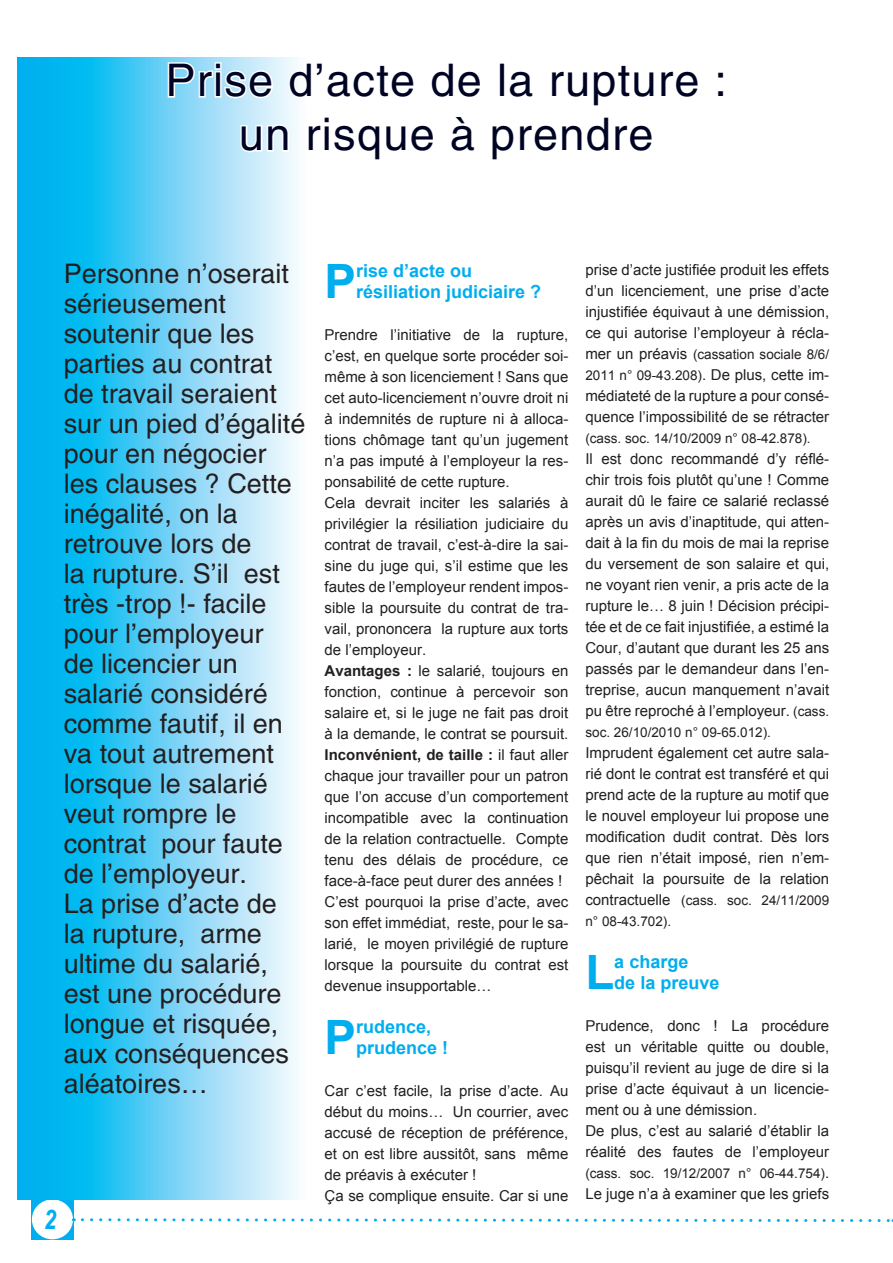
<style>
.page{position:relative;width:893px;height:1263px;background:#fff}
.page>*{position:absolute;margin:0;border:0;box-sizing:border-box;transform-origin:0 0}
.t1{font:700 47.4px "Arial";color:#00aeef}
.t2{font:45px "Helvetica LT Std";letter-spacing:.03em;color:#000424}
.t3{font:27px/30px "Helvetica LT Std";color:#231f20}
.t4{font:italic 700 27px "Arial Narrow";color:#00aeef}
.t5{font:700 18px/21px "Arial";color:#00aeef}
.t6{font:15px/21px "Arial";color:#231f20;text-align:justify}
.t7{font:13.5px/21px "Arial";color:#231f20}
.s1{font-weight:700}
.s2{font-size:15px}
.s3{font-size:13.5px}
</style>
<div class="page">
<div style="left:31px;top:1199px;width:43px;height:41px;background:#00aeef"></div>
<div style="left:32px;top:1199px;width:41px;height:40px;background:#fff;border-radius:50%"></div>
<svg style="left:74px;top:1218px;width:819px;height:4px"></svg>
<svg style="left:17px;top:57px;width:281px;height:1142px;background:#62cff5"></svg>
<svg style="left:166px;top:61px;width:49px;height:38px"></svg>
<div style="left:215px;top:71px;width:7px;height:27px;border:3px solid #fff"></div>
<div style="left:215px;top:62px;width:7px;height:8px;border:3px solid #fff"></div>
<svg style="left:223px;top:69px;width:52px;height:31px"></svg>
<svg style="left:287px;top:61px;width:11px;height:39px"></svg>
<svg style="left:239px;top:123px;width:51px;height:31px"></svg>
<p class="t2" style="left:165px;top:54px;width:563px">Prise d’acte de la rupture :</p>
<p class="t2" style="left:239px;top:108px;width:416px">un risque à prendre</p>
<p class="t3" style="left:64px;top:258px;width:243px">Personne n’oserait sérieusement soutenir que les parties au contrat de travail seraient sur un pied d’égalité pour en négocier les clauses ? Cette inégalité, on la retrouve lors de<br>la rupture. S’il est très -trop !- facile pour l’employeur<br>de licencier un salarié considéré comme fautif, il en va tout autrement lorsque le salarié veut rompre le contrat pour faute de l’employeur.<br>La prise d’acte de<br>la rupture, arme ultime du salarié, est une procédure longue et risquée, aux conséquences aléatoires…</p>
<p class="t1" style="left:325px;top:250px;width:33px">P</p>
<p class="t5" style="left:356px;top:261px;width:187px">rise d’acte ou résiliation judiciaire ?</p>
<p class="t6" style="left:325px;top:324px;width:245px">Prendre l’initiative de la rupture, c’est, en quelque sorte procéder soi&shy;même à son licenciement ! Sans que cet auto-licenciement n’ouvre droit ni à indemnités de rupture ni à alloca&shy;tions chômage tant qu’un jugement n’a pas imputé à l’employeur la res&shy;ponsabilité de cette rupture.</p>
<p class="t6" style="left:325px;top:492px;width:245px">Cela devrait inciter les salariés à privilégier la résiliation judiciaire du contrat de travail, c’est-à-dire la sai&shy;sine du juge qui, s’il estime que les fautes de l’employeur rendent impos&shy;sible la poursuite du contrat de tra&shy;vail, prononcera la rupture aux torts de l’employeur.</p>
<p class="t6" style="left:325px;top:660px;width:245px"><span class="s1">Avantages :</span> le salarié, toujours en fonction, continue à percevoir son salaire et, si le juge ne fait pas droit à la demande, le contrat se poursuit.<br><span class="s1">Inconvénient, de taille :</span> il faut aller chaque jour travailler pour un patron que l’on accuse d’un comportement incompatible avec la continuation de la relation contractuelle. Compte tenu des délais de procédure, ce face-à-face peut durer des années !</p>
<p class="t6" style="left:325px;top:891px;width:245px">C’est pourquoi la prise d’acte, avec son effet immédiat, reste, pour le sa&shy;larié, le moyen privilégié de rupture lorsque la poursuite du contrat est devenue insupportable…</p>
<p class="t1" style="left:325px;top:1006px;width:33px">P</p>
<p class="t5" style="left:356px;top:1017px;width:94px">rudence, prudence !</p>
<p class="t6" style="left:325px;top:1080px;width:245px">Car c’est facile, la prise d’acte. Au début du moins… Un courrier, avec accusé de réception de préférence, et on est libre aussitôt, sans même de préavis à exécuter !</p>
<p class="t6" style="left:325px;top:1185px;width:245px">Ça se complique ensuite. Car si une</p>
<p class="t4" style="left:44px;top:1199px;width:14px">2</p>
<p class="t6" style="left:585px;top:259px;width:245px">prise d’acte justifiée produit les effets d’un licenciement, une prise d’acte injustifiée équivaut à une démission, ce qui autorise l’employeur à récla-</p>
<p class="t7" style="left:585px;top:343px;width:245px"><span class="s2">mer un préavis</span> (cassation sociale 8/6/<br>2011 n° 09-43.208)<span class="s2">. De plus, cette im-</span></p>
<p class="t6" style="left:585px;top:385px;width:245px">médiateté de la rupture a pour consé&shy;quence l’impossibilité de se rétracter</p>
<p class="t7" style="left:585px;top:427px;width:227px">(cass. soc. 14/10/2009 n° 08-42.878).</p>
<p class="t6" style="left:585px;top:448px;width:245px">Il est donc recommandé d’y réflé&shy;chir trois fois plutôt qu’une ! Comme aurait dû le faire ce salarié reclassé après un avis d’inaptitude, qui atten&shy;dait à la fin du mois de mai la reprise du versement de son salaire et qui, ne voyant rien venir, a pris acte de la rupture le… 8 juin ! Décision précipi&shy;tée et de ce fait injustifiée, a estimé la Cour, d’autant que durant les 25 ans passés par le demandeur dans l’en&shy;treprise, aucun manquement n’avait pu être reproché à l’employeur. <span class="s3">(cass.</span></p>
<p class="t7" style="left:585px;top:721px;width:187px">soc. 26/10/2010 n° 09-65.012).</p>
<p class="t6" style="left:585px;top:742px;width:245px">Imprudent également cet autre sala&shy;rié dont le contrat est transféré et qui prend acte de la rupture au motif que le nouvel employeur lui propose une modification dudit contrat. Dès lors que rien n’était imposé, rien n’em&shy;pêchait la poursuite de la relation</p>
<p class="t7" style="left:585px;top:889px;width:245px"><span class="s2">contractuelle</span> (cass. soc. 24/11/2009 n° 08-43.702).</p>
<p class="t1" style="left:585px;top:941px;width:30px">L</p>
<p class="t5" style="left:614px;top:951px;width:107px">a charge<br>de la preuve</p>
<p class="t6" style="left:585px;top:1015px;width:245px">Prudence, donc ! La procédure est un véritable quitte ou double, puisqu’il revient au juge de dire si la prise d’acte équivaut à un licencie&shy;ment ou à une démission.</p>
<p class="t6" style="left:585px;top:1120px;width:245px">De plus, c’est au salarié d’établir la réalité des fautes de l’employeur</p>
<p class="t7" style="left:585px;top:1162px;width:245px">(cass. soc. 19/12/2007 n° 06-44.754)<span class="s2">.</span></p>
<p class="t6" style="left:585px;top:1183px;width:245px">Le juge n’a à examiner que les griefs</p>
</div>
